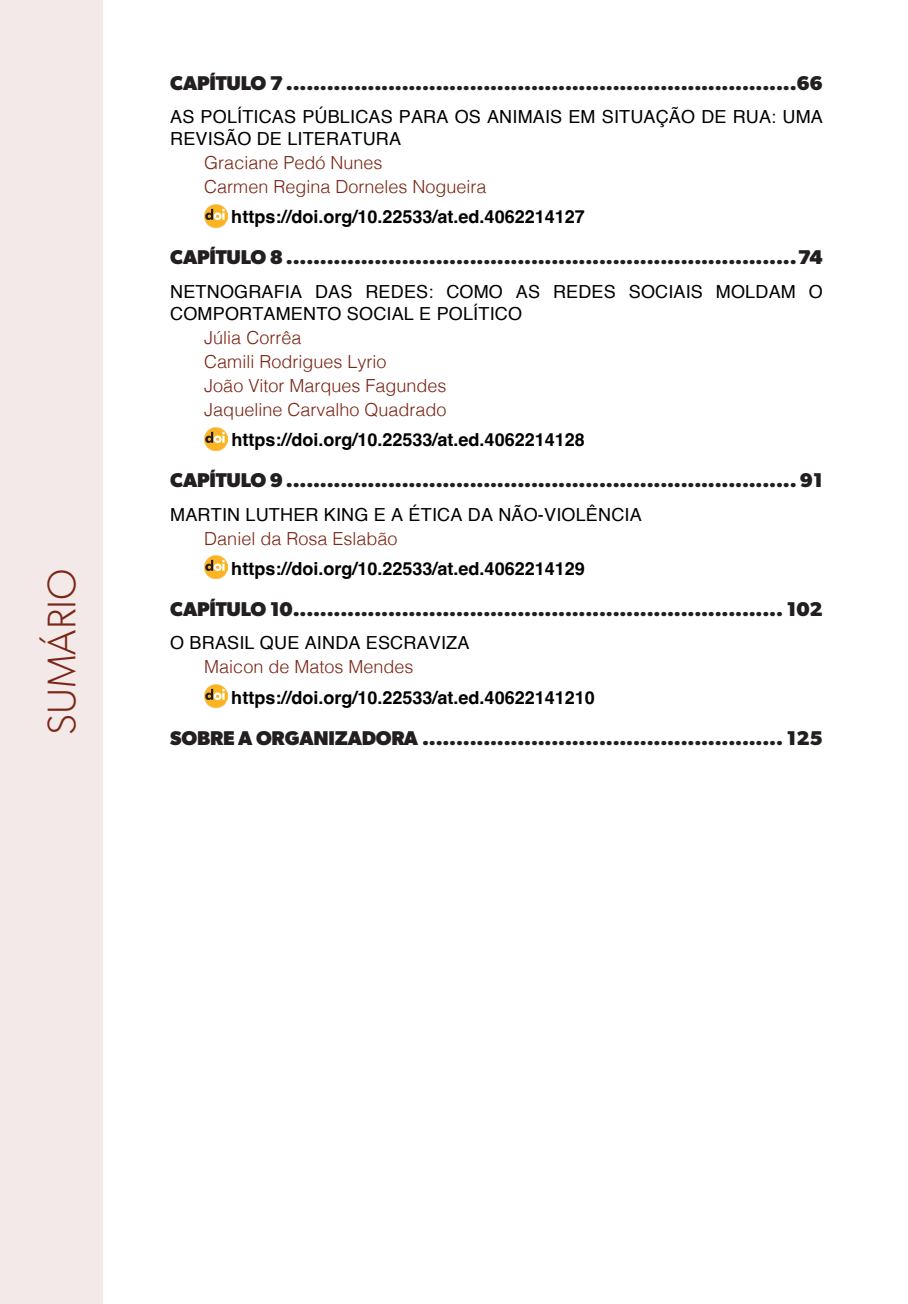
<style>
.page{position:relative;width:908px;height:1304px;background:#fff}
.page>*{position:absolute;margin:0;border:0;box-sizing:border-box;transform-origin:0 0}
.t1{font:300 40px "Gibson";color:#7a2616}
.t2{font:700 20px "Gibson";letter-spacing:-.01em;color:#231f20}
.t3{font:18px/22px "Helvetica";letter-spacing:.01em;color:#000}
.t4{font:700 18px "Helvetica";color:#000}
.t5{font:300 18px "Helvetica";color:#7a2616}
</style>
<div class="page">
<div style="left:0;top:0;width:103px;height:1304px;background:#f2e9e8"></div>
<img style="left:204px;top:204px;width:23px;height:23px">
<img style="left:204px;top:427px;width:23px;height:23px">
<img style="left:204px;top:556px;width:23px;height:23px">
<img style="left:204px;top:685px;width:23px;height:23px">
<h1 class="t1" style="left:37px;top:735px;width:167px;rotate:-90deg">Sumário</h1>
<p class="t2" style="left:170px;top:71px;width:653px">CAPÍTULO 7 ...........................................................................66</p>
<p class="t3" style="left:170px;top:106px;width:653px">AS POLÍTICAS PÚBLICAS PARA OS ANIMAIS EM SITUAÇÃO DE RUA: UMA<br>REVISÃO DE LITERATURA</p>
<p class="t5" style="left:204px;top:147px;width:180px">Graciane Pedó Nunes</p>
<p class="t5" style="left:204px;top:171px;width:284px">Carmen Regina Dorneles Nogueira</p>
<p class="t4" style="left:231px;top:206px;width:355px">https://doi.org/10.22533/at.ed.4062214127</p>
<p class="t2" style="left:170px;top:246px;width:653px">CAPÍTULO 8 ...........................................................................74</p>
<p class="t3" style="left:170px;top:281px;width:653px">NETNOGRAFIA DAS REDES: COMO AS REDES SOCIAIS MOLDAM O<br>COMPORTAMENTO SOCIAL E POLÍTICO</p>
<p class="t5" style="left:204px;top:322px;width:99px">Júlia Corrêa</p>
<p class="t5" style="left:204px;top:346px;width:184px">Camili Rodrigues Lyrio</p>
<p class="t5" style="left:204px;top:370px;width:244px">João Vitor Marques Fagundes</p>
<p class="t5" style="left:204px;top:394px;width:244px">Jaqueline Carvalho Quadrado</p>
<p class="t4" style="left:231px;top:429px;width:355px">https://doi.org/10.22533/at.ed.4062214128</p>
<p class="t2" style="left:170px;top:468px;width:653px">CAPÍTULO 9 ........................................................................... 91</p>
<p class="t3" style="left:170px;top:504px;width:473px">MARTIN LUTHER KING E A ÉTICA DA NÃO-VIOLÊNCIA</p>
<p class="t5" style="left:204px;top:523px;width:195px">Daniel da Rosa Eslabão</p>
<p class="t4" style="left:231px;top:558px;width:355px">https://doi.org/10.22533/at.ed.4062214129</p>
<p class="t2" style="left:170px;top:597px;width:653px">CAPÍTULO 10........................................................................ 102</p>
<p class="t3" style="left:170px;top:633px;width:300px">O BRASIL QUE AINDA ESCRAVIZA</p>
<p class="t5" style="left:204px;top:652px;width:211px">Maicon de Matos Mendes</p>
<p class="t4" style="left:231px;top:686px;width:365px">https://doi.org/10.22533/at.ed.40622141210</p>
<p class="t2" style="left:170px;top:726px;width:653px">SOBRE A ORGANIZADORA ..................................................... 125</p>
</div>
